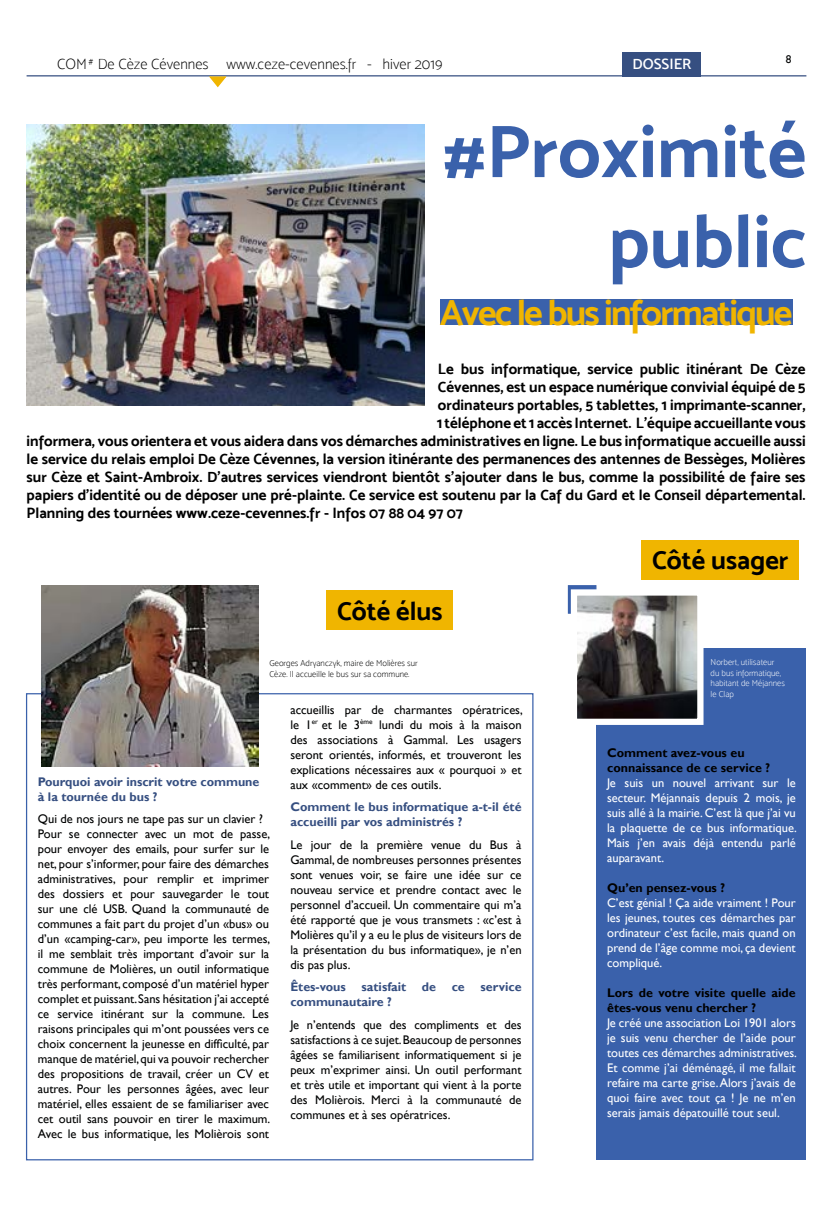
<style>
.page{position:relative;width:833px;height:1205px;background:#fff}
.page>*{position:absolute;margin:0;border:0;box-sizing:border-box;transform-origin:0 0}
.t1{font:75px/90px "Mosk Bold 700";color:#3a61ab;text-align:right}
.t2{font:36.25px "Mosk Bold 700";letter-spacing:-.05em;color:#f0b500}
.t3{font:26.25px "Mosk Bold 700";color:#000}
.t4{font:15px "Mosk Bold 700";color:#000}
.t5{font:15px "Mosk Thin 100";color:#000}
.t6{font:15px "Mosk Semi Bold 600";color:#fff}
.t7{font:12.5px/15px "Gill Sans";color:#010202;text-align:justify}
.t8{font:12.5px/15px "Gill Sans";color:#fff;text-align:justify}
.t9{font:700 12.5px/15px "Gill Sans";color:#364f81}
.t10{font:700 12.5px/15px "Gill Sans";color:#000}
.t11{font:11.25px "Gill Sans";color:#010202}
.t12{font:10px "Minion Pro";color:#000}
.t13{font:8.75px/10.5px "Mosk Thin 100";color:#010202}
.t14{font:8.75px/10.5px "Mosk Thin 100";color:#fff}
</style>
<div class="page">
<hr style="left:27px;top:75px;width:779px;height:1px;background:#364f81">
<div style="left:622px;top:52px;width:79px;height:24px;background:#364f81"></div>
<svg style="left:208px;top:75px;width:20px;height:13px"></svg>
<svg style="left:568px;top:585px;width:28px;height:29px"></svg>
<div style="left:596px;top:648px;width:210px;height:512px;background:#3a61ab"></div>
<img style="left:578px;top:596px;width:118px;height:122px">
<div style="left:571px;top:589px;width:132px;height:136px;border:6px solid #fff"></div>
<img style="left:41px;top:585px;width:218px;height:181px">
<img style="left:27px;top:124px;width:397px;height:281px">
<div style="left:326px;top:590px;width:127px;height:40px;background:#f0b500"></div>
<div style="left:641px;top:540px;width:158px;height:40px;background:#f0b500"></div>
<div style="left:440px;top:299px;width:352px;height:26px;background:#3a61ab"></div>
<p class="t5" style="left:57px;top:55px;width:387px">COM De Cèze Cévennes www.ceze-cevennes.fr - hiver 2019</p>
<p class="t12" style="left:89px;top:55px;width:6px">#</p>
<p class="t6" style="left:632px;top:55px;width:60px">DOSSIER</p>
<p class="t11" style="left:786px;top:52px;width:7px">8</p>
<h1 class="t1" style="left:442px;top:105px;width:365px">#Proximité public</h1>
<h2 class="t2" style="left:440px;top:291px;width:354px">Avec le bus informatique</h2>
<p class="t4" style="left:438px;top:359px;width:369px">Le bus informatique, service public itinérant De Cèze</p>
<p class="t4" style="left:438px;top:377px;width:369px">Cévennes, est un espace numérique convivial équipé de 5</p>
<p class="t4" style="left:438px;top:395px;width:369px">ordinateurs portables, 5 tablettes, 1 imprimante-scanner,</p>
<p class="t4" style="left:437px;top:413px;width:370px">1 téléphone et 1 accès Internet. L’équipe accueillante vous</p>
<p class="t4" style="left:27px;top:431px;width:780px">informera, vous orientera et vous aidera dans vos démarches administratives en ligne. Le bus informatique accueille aussi</p>
<p class="t4" style="left:27px;top:449px;width:780px">le service du relais emploi De Cèze Cévennes, la version itinérante des permanences des antennes de Bessèges, Molières</p>
<p class="t4" style="left:27px;top:467px;width:780px">sur Cèze et Saint-Ambroix. D’autres services viendront bientôt s’ajouter dans le bus, comme la possibilité de faire ses</p>
<p class="t4" style="left:27px;top:485px;width:780px">papiers d’identité ou de déposer une pré-plainte. Ce service est soutenu par la Caf du Gard et le Conseil départemental.</p>
<p class="t4" style="left:27px;top:503px;width:438px">Planning des tournées www.ceze-cevennes.fr - Infos 07 88 04 97 07</p>
<h3 class="t3" style="left:337px;top:595px;width:107px">Côté élus</h3>
<p class="t13" style="left:269px;top:658px;width:150px">Georges Adryanczyk, maire de Molières sur<br>Cèze. Il accueille le bus sur sa commune.</p>
<p class="t9" style="left:38px;top:774px;width:223px">Pourquoi avoir inscrit votre commune à la tournée du bus ?</p>
<p class="t7" style="left:38px;top:812px;width:234px;text-align:left">Qui de nos jours ne tape pas sur un clavier ?<br>Pour se connecter avec un mot de passe, pour envoyer des emails, pour surfer sur le net, pour s’informer, pour faire des démarches administratives, pour remplir et imprimer des dossiers et pour sauvegarder le tout sur une clé USB. Quand la communauté de communes a fait part du projet d’un «bus» ou d’un «camping-car», peu importe les termes, il me semblait très important d’avoir sur la commune de Molières, un outil informatique très performant, composé d’un matériel hyper complet et puissant. Sans hésitation j’ai accepté ce service itinérant sur la commune. Les raisons principales qui m’ont poussées vers ce choix concernent la jeunesse en difficulté, par manque de matériel, qui va pouvoir rechercher des propositions de travail, créer un CV et autres. Pour les personnes âgées, avec leur matériel, elles essaient de se familiariser avec cet outil sans pouvoir en tirer le maximum.<br>Avec le bus informatique, les Molièrois sont</p>
<p class="t7" style="left:290px;top:702px;width:234px">accueillis par de charmantes opératrices, le 1<sup>er</sup> et le 3<sup>ème</sup> lundi du mois à la maison des associations à Gammal. Les usagers seront orientés, informés, et trouveront les explications nécessaires aux « pourquoi » et aux «comment» de ces outils.</p>
<p class="t9" style="left:290px;top:800px;width:233px">Comment le bus informatique a-t-il été accueilli par vos administrés ?</p>
<p class="t7" style="left:290px;top:837px;width:233px">Le jour de la première venue du Bus à Gammal, de nombreuses personnes présentes sont venues voir, se faire une idée sur ce nouveau service et prendre contact avec le personnel d’accueil. Un commentaire qui m’a été rapporté que je vous transmets : «c’est à Molières qu’il y a eu le plus de visiteurs lors de la présentation du bus informatique», je n’en dis pas plus.</p>
<p class="t9" style="left:290px;top:980px;width:57px">Êtes-vous</p>
<p class="t9" style="left:361px;top:980px;width:76px">satisfait de</p>
<p class="t9" style="left:452px;top:980px;width:71px">ce service</p>
<p class="t9" style="left:290px;top:995px;width:103px">communautaire ?</p>
<p class="t7" style="left:290px;top:1017px;width:233px">Je n’entends que des compliments et des satisfactions à ce sujet. Beaucoup de personnes âgées se familiarisent informatiquement si je peux m’exprimer ainsi. Un outil performant et très utile et important qui vient à la porte des Molièrois. Merci à la communauté de communes et à ses opératrices.</p>
<h3 class="t3" style="left:652px;top:544px;width:138px">Côté usager</h3>
<p class="t14" style="left:710px;top:657px;width:76px">Norbert, utilisateur du bus informatique, habitant de Méjannes le Clap</p>
<p class="t10" style="left:607px;top:745px;width:165px">Comment avez-vous eu connaissance de ce service ?</p>
<p class="t8" style="left:607px;top:775px;width:191px">Je suis un nouvel arrivant sur le secteur. Méjannais depuis 2 mois, je suis allé à la mairie. C’est là que j’ai vu la plaquette de ce bus informatique.<br>Mais j’en avais déjà entendu parlé auparavant.</p>
<p class="t10" style="left:607px;top:880px;width:119px">Qu’en pensez-vous ?</p>
<p class="t8" style="left:607px;top:895px;width:190px">C’est génial ! Ça aide vraiment ! Pour les jeunes, toutes ces démarches par ordinateur c’est facile, mais quand on prend de l’âge comme moi, ça devient compliqué.</p>
<p class="t10" style="left:607px;top:985px;width:190px">Lors de votre visite quelle aide êtes-vous venu chercher ?</p>
<p class="t8" style="left:607px;top:1015px;width:191px">Je créé une association Loi 1901 alors je suis venu chercher de l’aide pour toutes ces démarches administratives.<br>Et comme j’ai déménagé, il me fallait refaire ma carte grise. Alors j’avais de quoi faire avec tout ça ! Je ne m’en serais jamais dépatouillé tout seul.</p>
</div>
